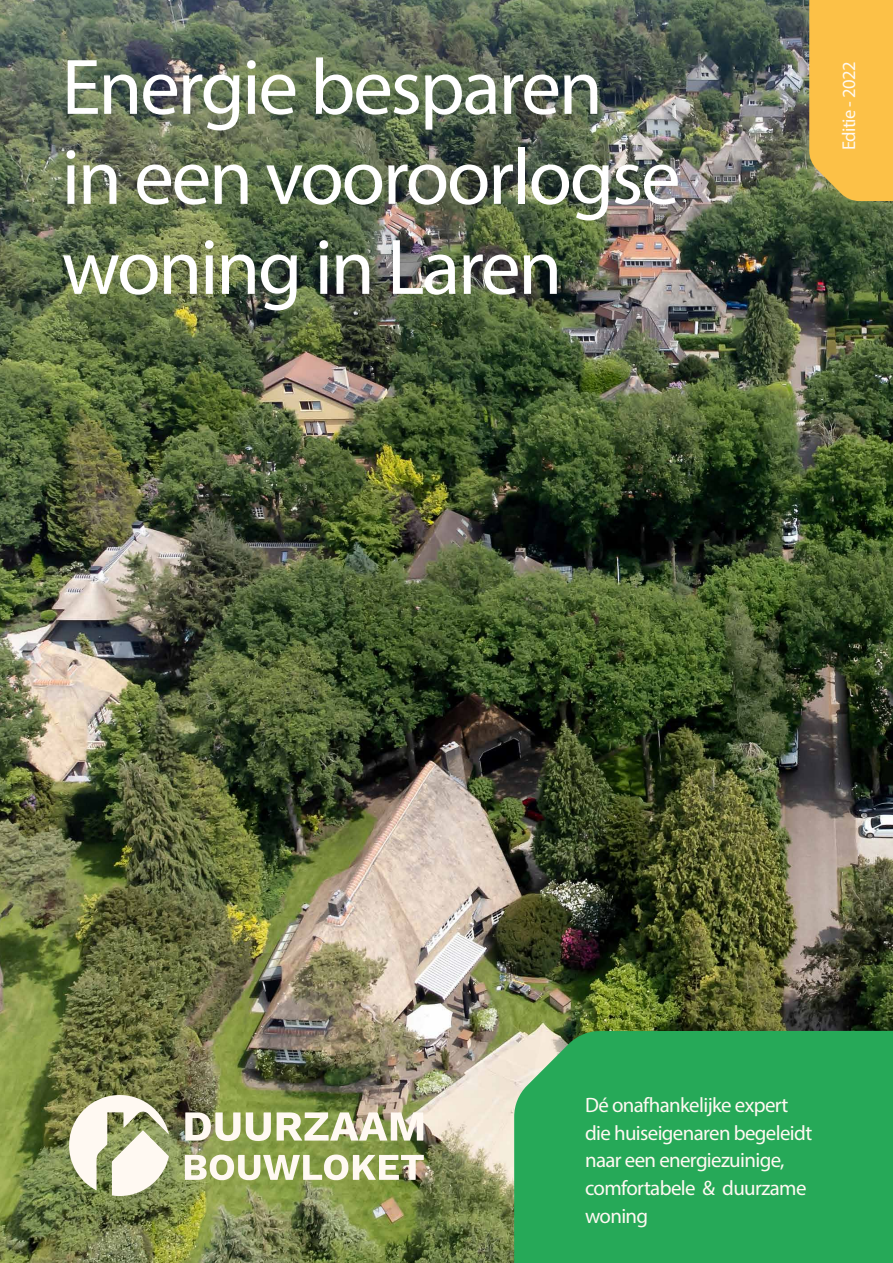
<style>
.page{position:relative;width:893px;height:1263px;background:#fff}
.page>*{position:absolute;margin:0;border:0;box-sizing:border-box;transform-origin:0 0}
.t1{font:79.5px/90px "Myriad Pro";letter-spacing:-.03em;color:#fff}
.t2{font:20.85px/27.9px "Myriad Pro";letter-spacing:-.03em;color:#fff9f2}
.t3{font:18.6px "Myriad Pro";letter-spacing:-.03em;color:#fff9f2}
</style>
<div class="page">
<img style="left:0;top:0;width:893px;height:1263px">
<svg style="left:809px;top:0;width:84px;height:201px;background:#f3bc48"></svg>
<div style="left:514px;top:1031px;width:379px;height:232px;background:#26a958"></div>
<svg style="left:185px;top:1112px;width:86px;height:29px"></svg>
<svg style="left:277px;top:1112px;width:146px;height:28px"></svg>
<svg style="left:185px;top:1154px;width:239px;height:26px"></svg>
<svg style="left:69px;top:1095px;width:100px;height:101px"></svg>
<h1 class="t1" style="left:62px;top:41px;width:620px">Energie besparen in een vooroorlogse woning in Laren</h1>
<p class="t3" style="left:837px;top:150px;width:90px;rotate:-90deg">Editie - 2022</p>
<p class="t2" style="left:585px;top:1090px;width:229px">Dé onafhankelijke expert die huiseigenaren begeleidt naar een energiezuinige, comfortabele &amp; duurzame woning</p>
</div>
